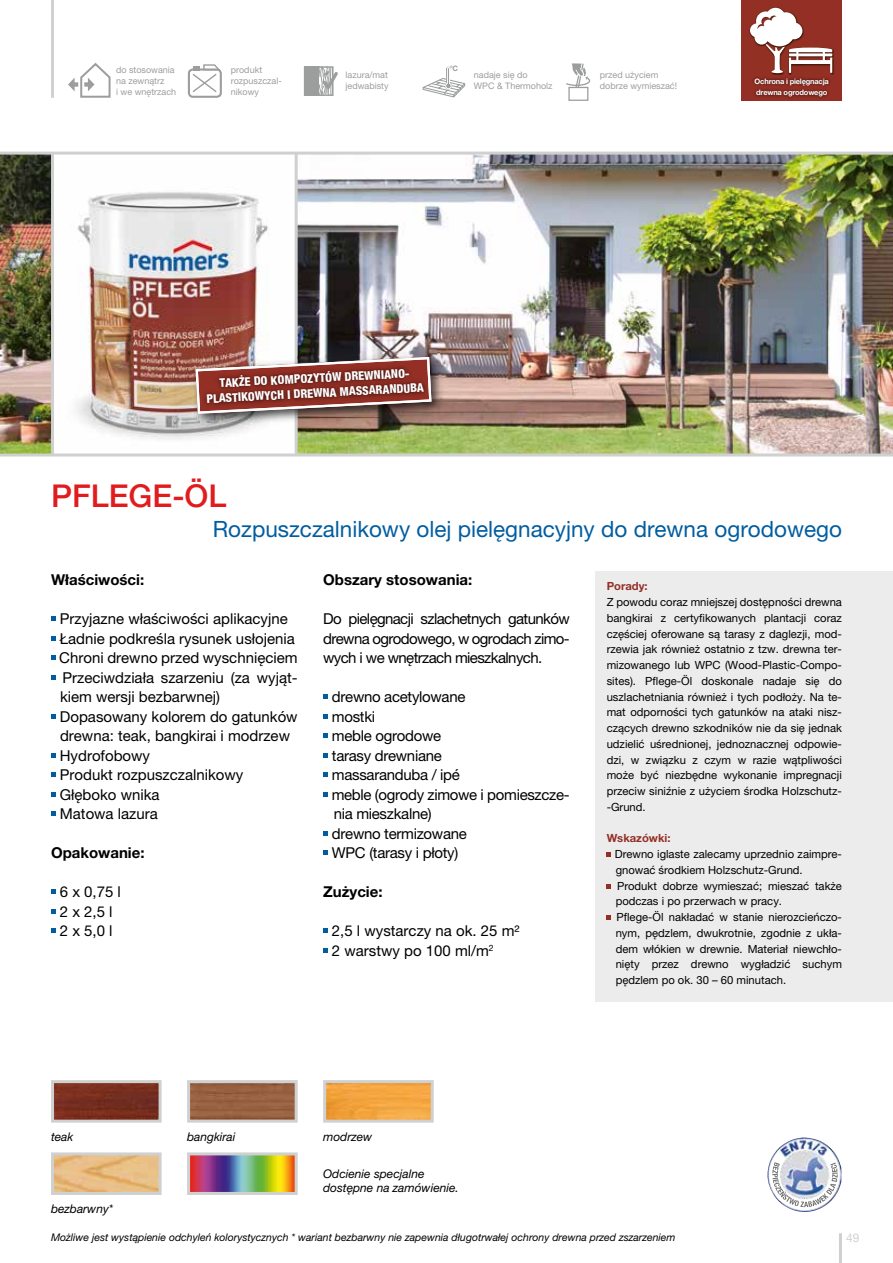
<style>
.page{position:relative;width:893px;height:1263px;background:#fff}
.page>*{position:absolute;margin:0;border:0;box-sizing:border-box;transform-origin:0 0}
.t1{font:500 31.5px "Helvetica Neue LT Pro";color:#e11c1f}
.t2{font:22.5px "Helvetica Neue LT Pro";color:#005da0}
.t3{font:15px/19.5px "Helvetica Neue LT Pro";color:#000}
.t4{font:15px/19.5px "Helvetica Neue LT Pro";letter-spacing:-.02em;color:#000}
.t5{font:700 15px "Helvetica Neue LT Pro";color:#000}
.t6{font:italic 12px/14.4px "Helvetica Neue LT Pro";color:#000}
.t7{font:800 condensed 12px/15px "Helvetica Neue LT Pro";color:#fff;text-align:center}
.t8{font:12px "Helvetica Neue LT Pro";color:#cfd0d0}
.t9{font:11.25px/15.8px "Helvetica Neue LT Pro";color:#000;text-align:justify}
.t10{font:700 11.25px "Helvetica Neue LT Pro";color:#932f24}
.t11{font:italic 10.5px "Helvetica Neue LT Pro";color:#000}
.t12{font:9px/10.8px "Helvetica Neue LT Pro";color:#9c9d9d}
.t13{font:700 7.5px/10.5px "Helvetica Neue LT Pro";letter-spacing:-.025em;color:#fff}
.t14{font:700 7.5px "Helvetica Neue LT Pro";color:#9c9d9d}
</style>
<div class="page">
<img style="left:0;top:155px;width:893px;height:298px">
<div style="left:53px;top:153px;width:243px;height:302px;background:#fff"></div>
<img style="left:76px;top:192px;width:193px;height:248px">
<hr style="left:51px;top:153px;width:3px;height:302px;background:#cfd0d0">
<hr style="left:295px;top:153px;width:3px;height:302px;background:#cfd0d0">
<hr style="left:0;top:453px;width:893px;height:3px;background:#cfd0d0">
<hr style="left:0;top:152px;width:893px;height:3px;background:#cfd0d0">
<img style="left:187px;top:348px;width:262px;height:83px">
<img style="left:298px;top:349px;width:138px;height:2px">
<img style="left:298px;top:351px;width:138px;height:8px">
<svg style="left:194px;top:356px;width:239px;height:59px;background:#96837e"></svg>
<div style="left:741px;top:0;width:101px;height:101px;background:#932f24"></div>
<img style="left:749px;top:7px;width:35px;height:67px">
<img style="left:788px;top:49px;width:46px;height:26px">
<svg style="left:750px;top:8px;width:82px;height:65px"></svg>
<img style="left:55px;top:1084px;width:103px;height:35px">
<div style="left:51px;top:1080px;width:111px;height:43px;border:3px solid #cfd0d0"></div>
<img style="left:191px;top:1084px;width:103px;height:35px">
<div style="left:187px;top:1080px;width:111px;height:43px;border:3px solid #cfd0d0"></div>
<img style="left:327px;top:1084px;width:103px;height:35px">
<div style="left:323px;top:1080px;width:111px;height:43px;border:3px solid #cfd0d0"></div>
<img style="left:55px;top:1156px;width:103px;height:35px">
<div style="left:51px;top:1152px;width:111px;height:43px;border:3px solid #cfd0d0"></div>
<img style="left:191px;top:1156px;width:103px;height:35px">
<div style="left:187px;top:1152px;width:111px;height:43px;border:3px solid #cfd0d0"></div>
<hr style="left:51px;top:0;width:3px;height:98px;background:#cfd0d0">
<div style="left:188px;top:68px;width:34px;height:30px;border:2px solid #9c9d9d;border-radius:4px"></div>
<svg style="left:191px;top:64px;width:31px;height:30px"></svg>
<svg style="left:423px;top:67px;width:42px;height:31px"></svg>
<div style="left:568px;top:87px;width:20px;height:13px;border:1px solid #9c9d9d"></div>
<svg style="left:566px;top:63px;width:25px;height:26px"></svg>
<svg style="left:68px;top:63px;width:43px;height:35px"></svg>
<svg style="left:304px;top:66px;width:34px;height:30px"></svg>
<img style="left:767px;top:1137px;width:75px;height:75px">
<img style="left:769px;top:1150px;width:70px;height:60px">
<img style="left:199px;top:359px;width:232px;height:53px">
<img style="left:753px;top:74px;width:80px;height:24px">
<svg style="left:51px;top:616px;width:5px;height:5px"></svg>
<svg style="left:51px;top:636px;width:5px;height:4px"></svg>
<svg style="left:51px;top:655px;width:5px;height:5px"></svg>
<svg style="left:51px;top:675px;width:5px;height:5px"></svg>
<svg style="left:51px;top:714px;width:5px;height:4px"></svg>
<svg style="left:51px;top:753px;width:5px;height:5px"></svg>
<svg style="left:51px;top:772px;width:5px;height:5px"></svg>
<svg style="left:51px;top:792px;width:5px;height:4px"></svg>
<svg style="left:51px;top:811px;width:5px;height:5px"></svg>
<svg style="left:51px;top:889px;width:5px;height:5px"></svg>
<svg style="left:51px;top:909px;width:5px;height:5px"></svg>
<svg style="left:51px;top:928px;width:5px;height:5px"></svg>
<svg style="left:323px;top:694px;width:5px;height:5px"></svg>
<svg style="left:323px;top:714px;width:5px;height:4px"></svg>
<svg style="left:323px;top:733px;width:5px;height:5px"></svg>
<svg style="left:323px;top:753px;width:5px;height:5px"></svg>
<svg style="left:323px;top:772px;width:5px;height:5px"></svg>
<svg style="left:323px;top:792px;width:5px;height:4px"></svg>
<svg style="left:323px;top:831px;width:5px;height:5px"></svg>
<svg style="left:323px;top:850px;width:5px;height:5px"></svg>
<svg style="left:323px;top:928px;width:5px;height:5px"></svg>
<svg style="left:323px;top:948px;width:5px;height:5px"></svg>
<div style="left:595px;top:570px;width:298px;height:431px;background:#ececed"></div>
<svg style="left:607px;top:852px;width:4px;height:5px"></svg>
<svg style="left:607px;top:884px;width:4px;height:4px"></svg>
<svg style="left:607px;top:915px;width:4px;height:5px"></svg>
<hr style="left:839px;top:1233px;width:3px;height:30px;background:#cfd0d0">
<p class="t14" style="left:450px;top:64px;width:10px">°C</p>
<p class="t12" style="left:116px;top:64px;width:62px">do stosowania na zewnątrz<br>i we wnętrzach</p>
<p class="t12" style="left:231px;top:64px;width:53px">produkt rozpuszczal&shy;nikowy</p>
<p class="t12" style="left:346px;top:70px;width:44px">lazura/mat jedwabisty</p>
<p class="t12" style="left:474px;top:70px;width:80px">nadaje się do<br>WPC &amp; Thermoholz</p>
<p class="t12" style="left:600px;top:70px;width:79px">przed użyciem dobrze wymieszać!</p>
<p class="t13" style="left:755px;top:76px;width:76px">Ochrona i pielęgnacja drewna ogrodowego</p>
<p class="t7" style="left:205px;top:376px;width:219px;rotate:-3deg">TAKŻE DO KOMPOZYTÓW DREWNIANO-<br>PLASTIKOWYCH I DREWNA MASSARANDUBA</p>
<h1 class="t1" style="left:51px;top:477px;width:177px">PFLEGE-ÖL</h1>
<h2 class="t2" style="left:213px;top:516px;width:631px">Rozpuszczalnikowy olej pielęgnacyjny do drewna ogrodowego</h2>
<h3 class="t5" style="left:323px;top:570px;width:151px">Obszary stosowania:</h3>
<h3 class="t3" style="left:323px;top:609px;width:248px;text-align:justify">Do pielęgnacji szlachetnych gatunków drewna ogrodowego, w ogrodach zimo&shy;wych i we wnętrzach mieszkalnych.</h3>
<h3 class="t4" style="left:332px;top:687px;width:240px">drewno acetylowane<br>mostki<br>meble ogrodowe<br>tarasy drewniane<br>massaranduba / ipé<br>meble (ogrody zimowe i pomieszcze&shy;nia mieszkalne)<br>drewno termizowane<br>WPC (tarasy i płoty)</h3>
<h3 class="t5" style="left:323px;top:882px;width:61px">Zużycie:</h3>
<h3 class="t3" style="left:332px;top:921px;width:189px">2,5 l wystarczy na ok. 25 m²<br>2 warstwy po 100 ml/m<sup>2</sup></h3>
<h3 class="t5" style="left:51px;top:570px;width:95px">Właściwości:</h3>
<p class="t3" style="left:59px;top:609px;width:240px">Przyjazne właściwości aplikacyjne<br>Ładnie podkreśla rysunek usłojenia<br>Chroni drewno przed wyschnięciem<br>Przeciwdziała szarzeniu (za wyjąt&shy;kiem wersji bezbarwnej)<br>Dopasowany kolorem do gatunków drewna: teak, bangkirai i modrzew<br>Hydrofobowy<br>Produkt rozpuszczalnikowy<br>Głęboko wnika<br>Matowa lazura</p>
<h3 class="t5" style="left:51px;top:843px;width:95px">Opakowanie:</h3>
<h3 class="t3" style="left:60px;top:882px;width:63px">6 x 0,75 l<br>2 x 2,5 l<br>2 x 5,0 l</h3>
<p class="t10" style="left:607px;top:579px;width:43px">Porady:</p>
<p class="t9" style="left:607px;top:594px;width:237px">Z powodu coraz mniejszej dostępności drewna bangkirai z certyfikowanych plantacji coraz częściej oferowane są tarasy z daglezji, mod&shy;rzewia jak również ostatnio z tzw. drewna ter&shy;mizowanego lub WPC (Wood-Plastic-Compo&shy;sites). Pflege-Öl doskonale nadaje się do uszlachetniania również i tych podłoży. Na te&shy;mat odporności tych gatunków na ataki nisz&shy;czących drewno szkodników nie da się jednak udzielić uśrednionej, jednoznacznej odpowie&shy;dzi, w związku z czym w razie wątpliwości może być niezbędne wykonanie impregnacji przeciw siniźnie z użyciem środka Holzschutz--Grund.</p>
<p class="t10" style="left:607px;top:831px;width:65px">Wskazówki:</p>
<p class="t9" style="left:615px;top:846px;width:229px;text-align:left">Drewno iglaste zalecamy uprzednio zaimpre&shy;gnować środkiem Holzschutz-Grund.<br>Produkt dobrze wymieszać; mieszać także podczas i po przerwach w pracy.<br>Pflege-Öl nakładać w stanie nierozcieńczo&shy;nym, pędzlem, dwukrotnie, zgodnie z ukła&shy;dem włókien w drewnie. Materiał niewchło&shy;nięty przez drewno wygładzić suchym pędzlem po ok. 30 – 60 minutach.</p>
<p class="t6" style="left:51px;top:1129px;width:24px">teak</p>
<p class="t6" style="left:187px;top:1129px;width:50px">bangkirai</p>
<p class="t6" style="left:323px;top:1129px;width:51px">modrzew</p>
<p class="t6" style="left:51px;top:1201px;width:64px">bezbarwny*</p>
<p class="t6" style="left:323px;top:1166px;width:137px">Odcienie specjalne dostępne na zamówienie.</p>
<p class="t11" style="left:51px;top:1231px;width:626px">Możliwe jest wystąpienie odchyleń kolorystycznych * wariant bezbarwny nie zapewnia długotrwałej ochrony drewna przed zszarzeniem</p>
<p class="t8" style="left:846px;top:1230px;width:15px">49</p>
</div>
